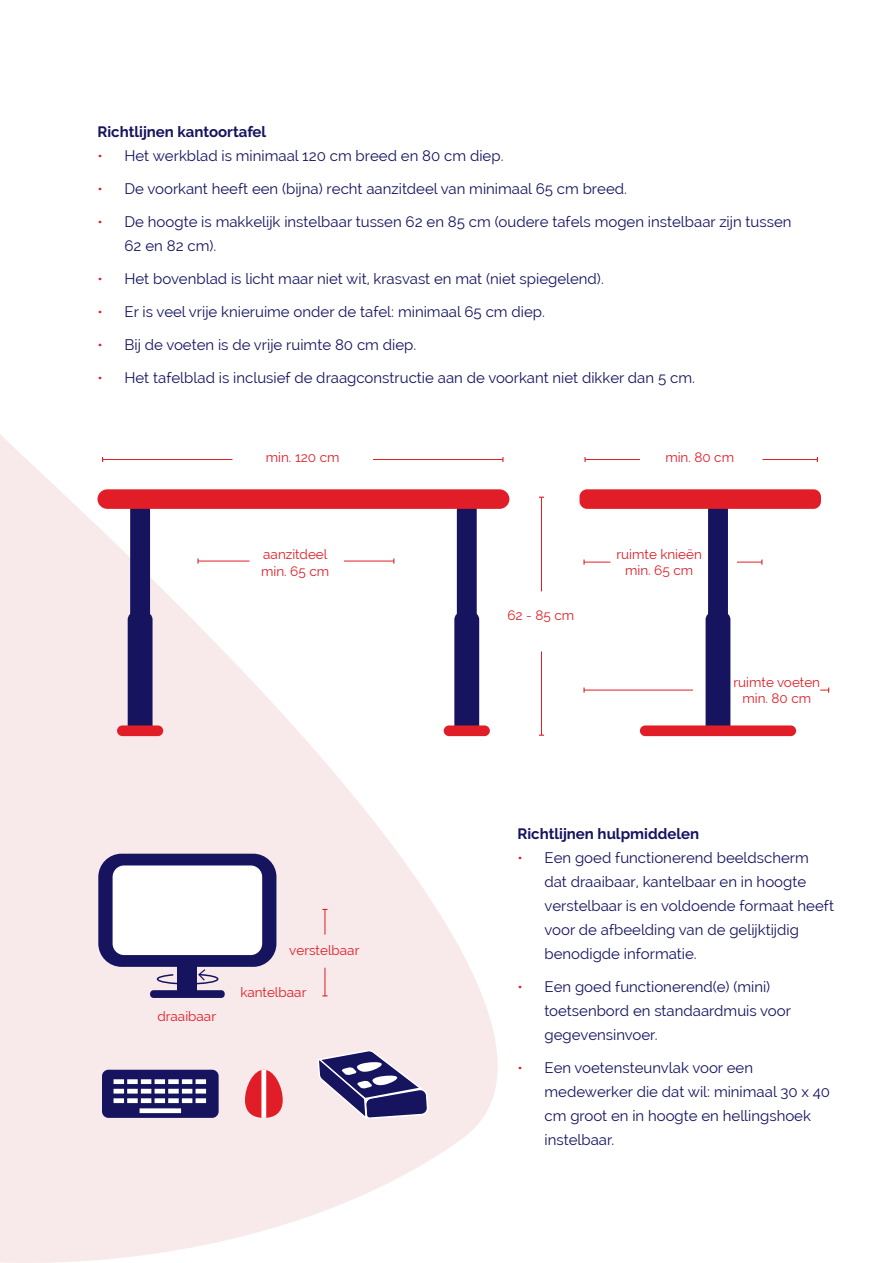
<style>
.page{position:relative;width:893px;height:1263px;background:#fff}
.page>*{position:absolute;margin:0;border:0;box-sizing:border-box;transform-origin:0 0}
.t1{font:15px/24px "Raleway";color:#16145f}
.t2{font:700 15px "Raleway";color:#16145f}
.t3{font:13.5px/16.2px "Raleway";color:#e11e27;text-align:center}
.s1{color:#e11e27}
</style>
<div class="page">
<svg style="left:0;top:434px;width:649px;height:829px"></svg>
<div style="left:457px;top:502px;width:20px;height:151px;background:#16145f;border-radius:8px"></div>
<div style="left:454px;top:612px;width:25px;height:120px;background:#16145f;border-radius:8px"></div>
<div style="left:444px;top:725px;width:46px;height:11px;background:#e11e27;border-radius:5px"></div>
<div style="left:130px;top:502px;width:20px;height:151px;background:#16145f;border-radius:8px"></div>
<div style="left:128px;top:612px;width:25px;height:120px;background:#16145f;border-radius:8px"></div>
<div style="left:117px;top:725px;width:46px;height:11px;background:#e11e27;border-radius:5px"></div>
<div style="left:98px;top:489px;width:411px;height:20px;background:#e11e27;border-radius:10px"></div>
<div style="left:708px;top:502px;width:20px;height:151px;background:#16145f;border-radius:8px"></div>
<div style="left:706px;top:612px;width:24px;height:120px;background:#16145f;border-radius:8px"></div>
<div style="left:640px;top:725px;width:156px;height:11px;background:#e11e27;border-radius:5px"></div>
<div style="left:579px;top:489px;width:242px;height:20px;background:#e11e27;border-radius:7px"></div>
<hr style="left:373px;top:459px;width:130px;height:1px;background:#e11e27">
<hr style="left:762px;top:459px;width:55px;height:1px;background:#e11e27">
<svg style="left:737px;top:560px;width:25px;height:5px"></svg>
<svg style="left:820px;top:687px;width:9px;height:6px"></svg>
<hr style="left:103px;top:459px;width:129px;height:1px;background:#e11e27">
<hr style="left:585px;top:459px;width:55px;height:1px;background:#e11e27">
<hr style="left:344px;top:561px;width:50px;height:1px;background:#e11e27">
<hr style="left:198px;top:561px;width:52px;height:1px;background:#e11e27">
<svg style="left:197px;top:558px;width:2px;height:6px"></svg>
<svg style="left:583px;top:560px;width:27px;height:5px"></svg>
<hr style="left:584px;top:690px;width:109px;height:1px;background:#e11e27">
<svg style="left:583px;top:687px;width:2px;height:6px"></svg>
<hr style="left:541px;top:497px;width:1px;height:94px;background:#e11e27">
<hr style="left:541px;top:651px;width:1px;height:84px;background:#e11e27">
<svg style="left:322px;top:909px;width:5px;height:26px"></svg>
<svg style="left:322px;top:968px;width:5px;height:28px"></svg>
<div style="left:98px;top:854px;width:178px;height:113px;background:#16145f;border-radius:23px"></div>
<div style="left:113px;top:865px;width:149px;height:90px;background:#fff;border-radius:12px"></div>
<div style="left:178px;top:959px;width:19px;height:31px;background:#16145f"></div>
<div style="left:150px;top:990px;width:75px;height:8px;background:#16145f;border-radius:3px"></div>
<svg style="left:156px;top:968px;width:63px;height:17px"></svg>
<div style="left:102px;top:1070px;width:117px;height:48px;background:#16145f;border-radius:6px"></div>
<div style="left:245px;top:1070px;width:38px;height:48px;background:#e11e27;border-radius:18px"></div>
<div style="left:261px;top:1070px;width:5px;height:48px;background:#fff"></div>
<div style="left:114px;top:1079px;width:10px;height:5px;background:#fff"></div>
<div style="left:127px;top:1079px;width:11px;height:5px;background:#fff"></div>
<div style="left:141px;top:1079px;width:10px;height:5px;background:#fff"></div>
<div style="left:155px;top:1079px;width:10px;height:5px;background:#fff"></div>
<div style="left:168px;top:1079px;width:11px;height:5px;background:#fff"></div>
<div style="left:182px;top:1079px;width:10px;height:5px;background:#fff"></div>
<div style="left:196px;top:1079px;width:10px;height:5px;background:#fff"></div>
<hr style="left:114px;top:1089px;width:10px;height:4px;background:#fff">
<svg style="left:127px;top:1089px;width:11px;height:4px"></svg>
<hr style="left:141px;top:1089px;width:10px;height:4px;background:#fff">
<hr style="left:155px;top:1089px;width:10px;height:4px;background:#fff">
<svg style="left:168px;top:1089px;width:11px;height:4px"></svg>
<hr style="left:182px;top:1089px;width:10px;height:4px;background:#fff">
<hr style="left:196px;top:1089px;width:10px;height:4px;background:#fff">
<div style="left:114px;top:1098px;width:10px;height:5px;background:#fff"></div>
<div style="left:127px;top:1098px;width:11px;height:5px;background:#fff"></div>
<div style="left:141px;top:1098px;width:10px;height:5px;background:#fff"></div>
<div style="left:155px;top:1098px;width:10px;height:5px;background:#fff"></div>
<div style="left:168px;top:1098px;width:11px;height:5px;background:#fff"></div>
<div style="left:182px;top:1098px;width:10px;height:5px;background:#fff"></div>
<div style="left:196px;top:1098px;width:10px;height:5px;background:#fff"></div>
<div style="left:140px;top:1108px;width:41px;height:5px;background:#fff"></div>
<svg style="left:317px;top:1050px;width:112px;height:71px;background:#8b85aa"></svg>
<p class="t2" style="left:97px;top:123px;width:170px">Richtlijnen kantoortafel</p>
<p class="t1" style="left:97px;top:144px;width:407px"><span class="s1">•</span> Het werkblad is minimaal 120 cm breed en 80 cm diep.</p>
<p class="t1" style="left:97px;top:177px;width:531px"><span class="s1">•</span> De voorkant heeft een (bijna) recht aanzitdeel van minimaal 65 cm breed.</p>
<p class="t1" style="left:124px;top:210px;width:669px;text-indent:-27px"><span class="s1">•</span> De hoogte is makkelijk instelbaar tussen 62 en 85 cm (oudere tafels mogen instelbaar zijn tussen<br>62 en 82 cm).</p>
<p class="t1" style="left:97px;top:267px;width:508px"><span class="s1">•</span> Het bovenblad is licht maar niet wit, krasvast en mat (niet spiegelend).</p>
<p class="t1" style="left:97px;top:300px;width:449px"><span class="s1">•</span> Er is veel vrije knieruime onder de tafel: minimaal 65 cm diep.</p>
<p class="t1" style="left:97px;top:333px;width:320px"><span class="s1">•</span> Bij de voeten is de vrije ruimte 80 cm diep.</p>
<p class="t1" style="left:97px;top:366px;width:599px"><span class="s1">•</span> Het tafelblad is inclusief de draagconstructie aan de voorkant niet dikker dan 5 cm.</p>
<p class="t3" style="left:266px;top:449px;width:75px">min. 120 cm</p>
<p class="t3" style="left:665px;top:449px;width:70px">min. 80 cm</p>
<p class="t3" style="left:261px;top:546px;width:69px;text-align:left">aanzitdeel min. 65 cm</p>
<p class="t3" style="left:158px;top:1008px;width:60px">draaibaar</p>
<p class="t3" style="left:289px;top:942px;width:72px">verstelbaar</p>
<p class="t3" style="left:240px;top:984px;width:67px">kantelbaar</p>
<p class="t3" style="left:507px;top:607px;width:68px">62 - 85 cm</p>
<p class="t3" style="left:616px;top:546px;width:87px">ruimte knieën min. 65 cm</p>
<p class="t3" style="left:733px;top:674px;width:88px">ruimte voeten min. 80 cm</p>
<p class="t2" style="left:517px;top:825px;width:183px">Richtlijnen hulpmiddelen</p>
<p class="t1" style="left:544px;top:846px;width:291px;text-indent:-27px"><span class="s1">•</span> Een goed functionerend beeldscherm dat draaibaar, kantelbaar en in hoogte verstelbaar is en voldoende formaat heeft voor de afbeelding van de gelijktijdig benodigde informatie.</p>
<p class="t1" style="left:544px;top:975px;width:248px;text-indent:-27px"><span class="s1">•</span> Een goed functionerend(e) (mini) toetsenbord en standaardmuis voor gegevensinvoer.</p>
<p class="t1" style="left:544px;top:1056px;width:287px;text-indent:-27px"><span class="s1">•</span> Een voetensteunvlak voor een medewerker die dat wil: minimaal 30 x 40 cm groot en in hoogte en hellingshoek instelbaar.</p>
</div>
